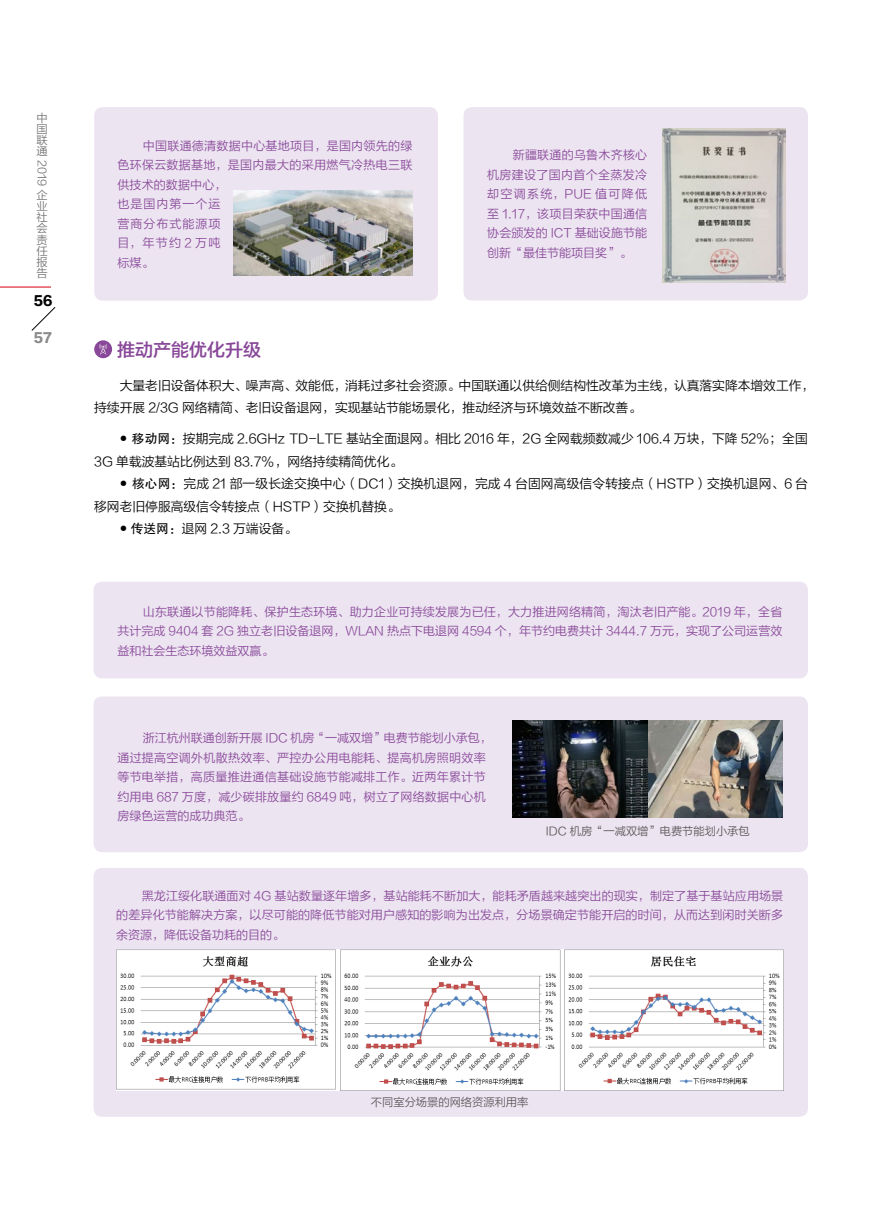
<style>
.page{position:relative;width:893px;height:1212px;background:#fff}
.page>*{position:absolute;margin:0;border:0;box-sizing:border-box;transform-origin:0 0}
.t1{font:18px "FZLTZHK GBK1 0";color:#884798}
.t2{font:12.75px/22.5px "FZLTXIHK GBK1 0";color:#000}
.t3{font:12.75px "FZLTTHK GBK1 0";color:#898989}
.t4{font:12.75px "FZLTTHK GBK1 0";color:#000}
.t5{font:12px/19.5px "FZLTXIHK GBK1 0";letter-spacing:.015em;color:#884798;text-align:justify}
.t6{font:11.25px "FZLTXIHK GBK1 0";color:#595757}
.t7{font:11.25px/11.2px "FZLTXIHK GBK1 0";color:#727171;text-align:justify}
.s1{font-size:7.5px}
.s2{font-family:"FZHTK GBK1 0"}
</style>
<div class="page">
<svg style="left:31px;top:307px;width:25px;height:24px"></svg>
<hr style="left:0;top:287px;width:51px;height:1px;background:#d7000f">
<div style="left:94px;top:340px;width:18px;height:18px;background:#884798;border-radius:50%"></div>
<svg style="left:99px;top:344px;width:8px;height:11px"></svg>
<div style="left:94px;top:582px;width:714px;height:96px;background:#ece4f1;border-radius:9px"></div>
<div style="left:94px;top:696px;width:714px;height:156px;background:#ece4f1;border-radius:9px"></div>
<img style="left:512px;top:720px;width:270px;height:97px">
<div style="left:94px;top:868px;width:714px;height:249px;background:#ece4f1;border-radius:9px"></div>
<img style="left:116px;top:949px;width:667px;height:141px">
<div style="left:94px;top:107px;width:344px;height:194px;background:#ece4f1;border-radius:9px"></div>
<img style="left:233px;top:191px;width:179px;height:84px">
<div style="left:463px;top:107px;width:345px;height:194px;background:#ece4f1;border-radius:9px"></div>
<img style="left:662px;top:129px;width:124px;height:153px">
<p class="t7" style="left:37px;top:112px;width:12px">中国联通</p>
<p class="t7" style="left:47px;top:160px;width:28px;rotate:90deg">2019</p>
<p class="t7" style="left:37px;top:189px;width:12px">企业社会责任报告</p>
<p class="t4" style="left:34px;top:294px;width:20px">56</p>
<p class="t3" style="left:34px;top:330px;width:20px">57</p>
<p class="t5" style="left:117px;top:136px;width:297px;text-align:left;text-indent:26px">中国联通德清数据中心基地项目，是国内领先的绿色环保云数据基地，是国内最大的采用燃气冷热电三联供技术的数据中心，<br>也是国内第一个运<br>营商分布式能源项<br>目，年节约 2 万吨<br>标煤。</p>
<p class="t5" style="left:487px;top:146px;width:161px;text-indent:26px">新疆联通的乌鲁木齐核心机房建设了国内首个全蒸发冷却空调系统，PUE 值可降低至 1.17，该项目荣获中国通信协会颁发的 ICT 基础设施节能创新“最佳节能项目奖”。</p>
<h1 class="t1" style="left:117px;top:340px;width:145px">推动产能优化升级</h1>
<p class="t2" style="left:94px;top:374px;width:722px;text-indent:26px">大量老旧设备体积大、噪声高、效能低，消耗过多社会资源。中国联通以供给侧结构性改革为主线，认真落实降本增效工作，持续开展 2/3G 网络精简、老旧设备退网，实现基站节能场景化，推动经济与环境效益不断改善。</p>
<p class="t2" style="left:94px;top:428px;width:715px;text-indent:26px"><span class="s1">●</span> <span class="s2">移动网：</span>按期完成 2.6GHz TD-LTE 基站全面退网。相比 2016 年，2G 全网载频数减少 106.4 万块，下降 52%；全国<br>3G 单载波基站比例达到 83.7%，网络持续精简优化。</p>
<p class="t2" style="left:94px;top:473px;width:715px;text-indent:26px"><span class="s1">●</span> <span class="s2">核心网：</span>完成 21 部一级长途交换中心（DC1）交换机退网，完成 4 台固网高级信令转接点（HSTP）交换机退网、6 台移网老旧停服高级信令转接点（HSTP）交换机替换。</p>
<p class="t2" style="left:120px;top:518px;width:179px"><span class="s1">●</span> <span class="s2">传送网：</span>退网 2.3 万端设备。</p>
<p class="t5" style="left:117px;top:602px;width:666px;text-indent:26px">山东联通以节能降耗、保护生态环境、助力企业可持续发展为已任，大力推进网络精简，淘汰老旧产能。2019 年，全省共计完成 9404 套 2G 独立老旧设备退网，WLAN 热点下电退网 4594 个，年节约电费共计 3444.7 万元，实现了公司运营效益和社会生态环境效益双赢。</p>
<p class="t5" style="left:117px;top:728px;width:376px;text-align:left;text-indent:26px">浙江杭州联通创新开展 IDC 机房“一减双增”电费节能划小承包，通过提高空调外机散热效率、严控办公用电能耗、提高机房照明效率等节电举措，高质量推进通信基础设施节能减排工作。近两年累计节约用电 687 万度，减少碳排放量约 6849 吨，树立了网络数据中心机房绿色运营的成功典范。</p>
<p class="t6" style="left:546px;top:825px;width:205px">IDC 机房“一减双增”电费节能划小承包</p>
<p class="t5" style="left:116px;top:886px;width:668px;text-indent:26px">黑龙江绥化联通面对 4G 基站数量逐年增多，基站能耗不断加大，能耗矛盾越来越突出的现实，制定了基于基站应用场景的差异化节能解决方案，以尽可能的降低节能对用户感知的影响为出发点，分场景确定节能开启的时间，从而达到闲时关断多余资源，降低设备功耗的目的。</p>
<p class="t6" style="left:371px;top:1095px;width:159px">不同室分场景的网络资源利用率</p>
</div>
